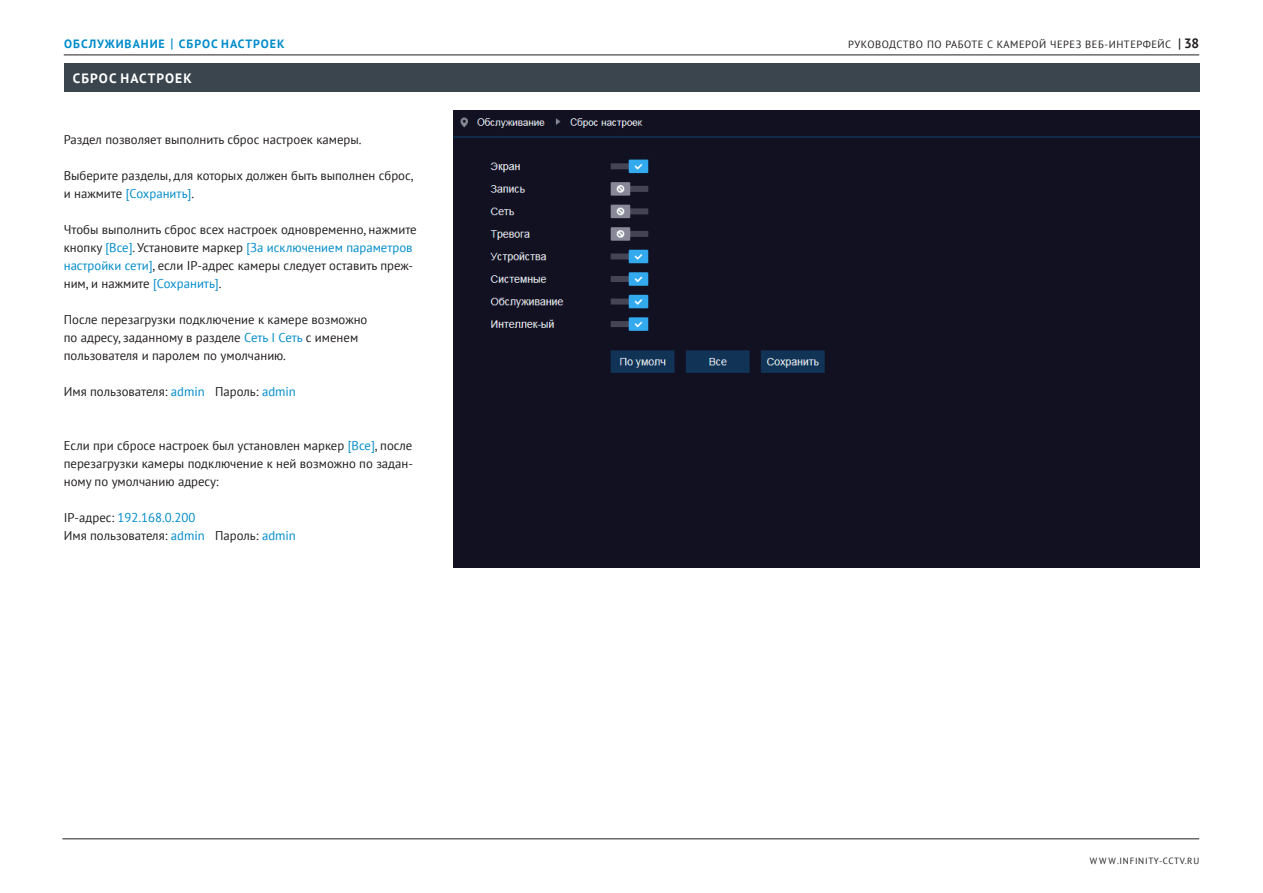
<style>
.page{position:relative;width:1263px;height:893px;background:#fff}
.page>*{position:absolute;margin:0;border:0;box-sizing:border-box;transform-origin:0 0}
.t1{font:700 13.5px "PT Sans";letter-spacing:.08em;color:#fff}
.t2{font:12.75px/18px "PT Sans";color:#231f20}
.t3{font:700 12px "PT Sans";letter-spacing:.08em;color:#008cca}
.t4{font:10.5px "PT Sans";letter-spacing:.05em;color:#231f20}
.t5{font:9px "PT Sans";letter-spacing:.075em;color:#231f20}
.s1{font-size:13.65px}
.s2{color:#008cca}
.s3{font-weight:700;font-style:italic;font-size:13.65px}
.s4{font-weight:700;font-size:13.5px}
</style>
<div class="page">
<hr style="left:64px;top:55px;width:1135px;height:1px;background:#231f20">
<hr style="left:62px;top:838px;width:1137px;height:1px;background:#231f20">
<div style="left:454px;top:111px;width:745px;height:456px;background:#112"></div>
<div style="left:64px;top:64px;width:1135px;height:28px;background:#3b454d"></div>
<p class="t3" style="left:64px;top:36px;width:222px">ОБСЛУЖИВАНИЕ <span class="s1">|</span> СБРОС НАСТРОЕК</p>
<p class="t1" style="left:73px;top:69px;width:120px">СБРОС НАСТРОЕК</p>
<p class="t2" style="left:64px;top:130px;width:299px">Раздел позволяет выполнить сброс настроек камеры.</p>
<p class="t2" style="left:64px;top:166px;width:351px">Выберите разделы, для которых должен быть выполнен сброс, и нажмите <span class="s2">[Сохранить]</span>.</p>
<p class="t2" style="left:64px;top:220px;width:354px">Чтобы выполнить сброс всех настроек одновременно, нажмите кнопку <span class="s2">[Все]</span>. Установите маркер <span class="s2">[За исключением параметров настройки сети]</span>, если IP-адрес камеры следует оставить преж&shy;ним, и нажмите <span class="s2">[Сохранить]</span>.</p>
<p class="t2" style="left:64px;top:310px;width:305px">После перезагрузки подключение к камере возможно по адресу, заданному в разделе <span class="s2">Сеть I Сеть</span> с именем пользователя и паролем по умолчанию.</p>
<p class="t2" style="left:64px;top:382px;width:234px">Имя пользователя: <span class="s2">admin</span> Пароль: <span class="s2">admin</span></p>
<p class="t2" style="left:64px;top:436px;width:351px;text-align:justify">Если при сбросе настроек был установлен маркер <span class="s2">[Все]</span>, после перезагрузки камеры подключение к ней возможно по задан&shy;ному по умолчанию адресу:</p>
<p class="t2" style="left:64px;top:508px;width:234px">IP-адрес: <span class="s2">192.168.0.200<br></span>Имя пользователя: <span class="s2">admin</span> Пароль: <span class="s2">admin</span></p>
<p class="t4" style="left:848px;top:38px;width:352px">РУКОВОДСТВО ПО РАБОТЕ С КАМЕРОЙ ЧЕРЕЗ ВЕБ-ИНТЕРФЕЙС <span class="s3">|</span> <span class="s4">38</span></p>
<p class="t5" style="left:1090px;top:855px;width:111px">W W W.INFINITY-CCTV.RU</p>
</div>
